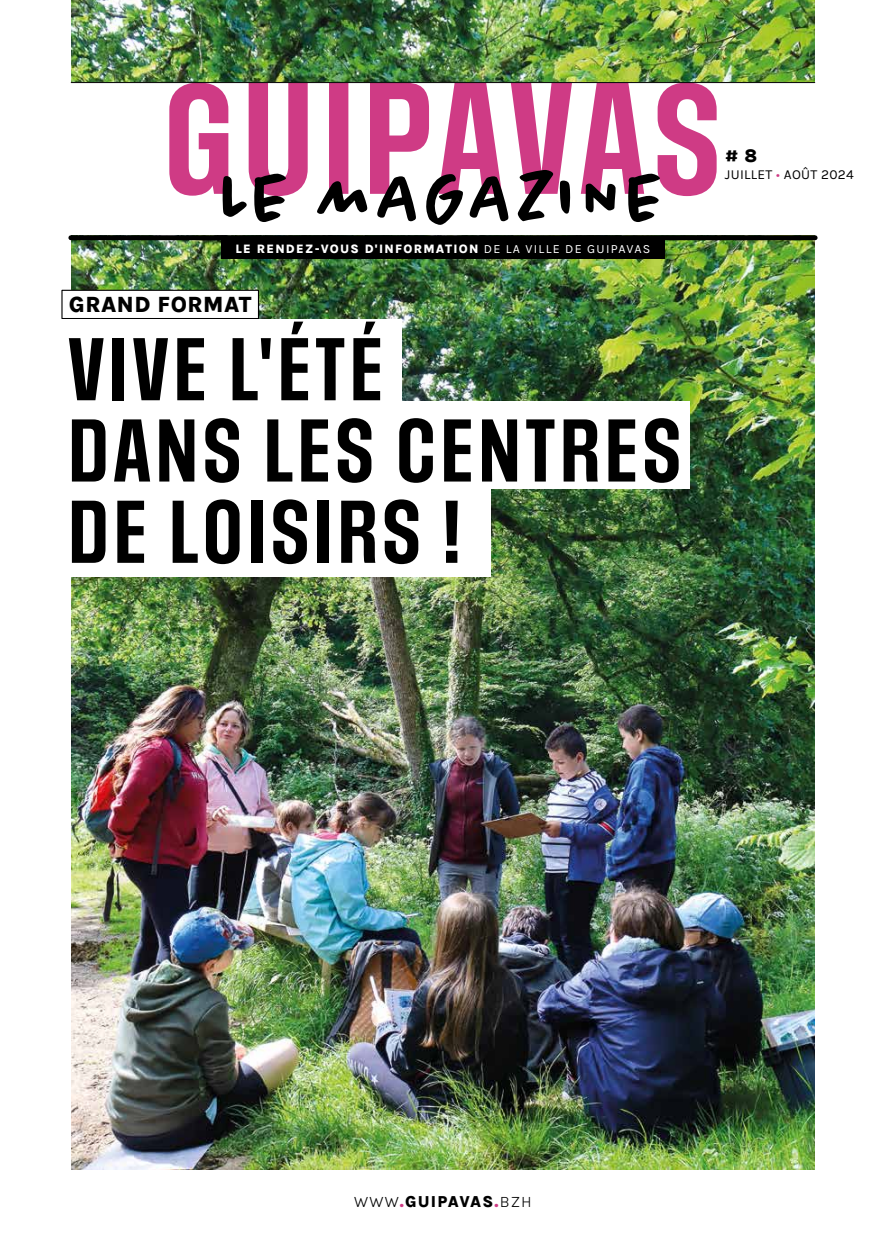
<style>
.page{position:relative;width:886px;height:1241px;background:#fff}
.page>*{position:absolute;margin:0;border:0;box-sizing:border-box;transform-origin:0 0}
.t1{font:600 75px/81.2px "Social Gothic";letter-spacing:.05em;color:#000}
.t2{font:800 22.62px "Karla";letter-spacing:.02em;color:#000}
.t3{font:800 18.75px "Karla";color:#000}
.t4{font:800 16.25px "Karla";letter-spacing:.07em;color:#000}
.t5{font:13.75px "Karla";letter-spacing:.02em;color:#000}
.t6{font:800 12.5px "Karla";letter-spacing:.1em;color:#fff}
.s1{font-weight:400}
.s2{color:#cf3b85}
.s3{font-weight:300}
</style>
<div class="page">
<img style="left:71px;top:240px;width:744px;height:929px">
<img style="left:71px;top:0;width:744px;height:82px">
<div style="left:221px;top:238px;width:444px;height:21px;background:#000"></div>
<div style="left:71px;top:235px;width:744px;height:5px;background:#000"></div>
<svg style="left:169px;top:83px;width:548px;height:113px;fill:#cf3b85"></svg>
<svg style="left:222px;top:170px;width:438px;height:55px"></svg>
<hr style="left:71px;top:82px;width:744px;height:1px;background:#000">
<div style="left:62px;top:290px;width:196px;height:28px;background:#fff"></div>
<div style="left:61px;top:290px;width:198px;height:29px;border:1px solid #000"></div>
<div style="left:0;top:400px;width:689px;height:88px;background:#fff"></div>
<div style="left:0;top:319px;width:401px;height:88px;background:#fff"></div>
<div style="left:0;top:488px;width:491px;height:88px;background:#fff"></div>
<p class="t6" style="left:235px;top:240px;width:416px">LE RENDEZ-VOUS D'INFORMATION <span class="s1">DE LA VILLE DE GUIPAVAS</span></p>
<h2 class="t2" style="left:69px;top:289px;width:184px">GRAND FORMAT</h2>
<h1 class="t1" style="left:68px;top:332px;width:615px">VIVE L'ÉTÉ<br>DANS LES CENTRES<br>DE LOISIRS !</h1>
<h3 class="t3" style="left:725px;top:144px;width:34px"># 8</h3>
<p class="t5" style="left:725px;top:165px;width:130px">JUILLET <span class="s2">•</span> AOÛT 2024</p>
<h3 class="t4" style="left:354px;top:1190px;width:179px"><span class="s3">WWW</span><span class="s2">.</span>GUIPAVAS<span class="s2">.</span><span class="s3">BZH</span></h3>
</div>
